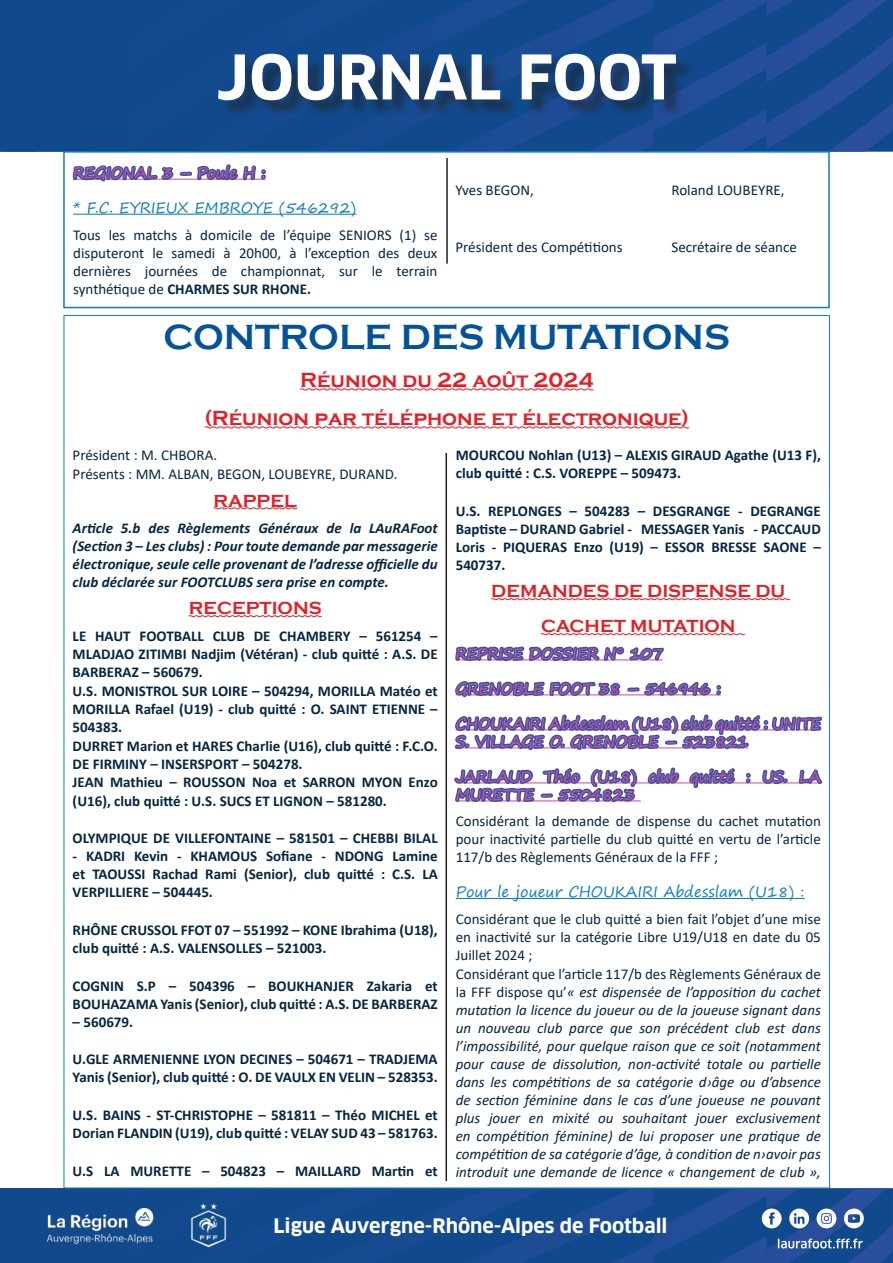
<style>
.page{position:relative;width:893px;height:1263px;background:#fff}
.page>*{position:absolute;margin:0;border:0;box-sizing:border-box;transform-origin:0 0}
.t1{font:700 60px "Clan OT";color:#fff}
.t2{font:700 36px "Copperplate Gothic";color:#045398}
.t3{font:700 21px/38px "Copperplate Gothic";color:#e41e25;text-align:center}
.t4{font:700 19.5px "Clan OT";color:#fff}
.t5{font:700 18px/35px "Copperplate Gothic";color:#e41e25;text-align:center}
.t6{font:700 15px/18px "Calibri";color:#052642}
.t7{font:italic 15px/18px "Calibri";color:#052642}
.t8{font:15px/18px "Calibri";color:#052642;text-align:justify}
.t9{font:italic 700 15px/18px "Calibri";color:#052642;text-align:justify}
.t10{font:15px/18px "Segoe Print";color:#d5509d}
.t11{font:15px "Segoe Print";color:#0e7dc0}
.s1{font-weight:700}
.s2{font-style:normal}
</style>
<div class="page">
<svg style="left:0;top:1188px;width:893px;height:75px;background:#1c5193"></svg>
<svg style="left:0;top:0;width:893px;height:215px"></svg>
<div style="left:63px;top:151px;width:767px;height:157px;border:2px solid #0e7dc0"></div>
<div style="left:221px;top:56px;width:474px;height:62px;background:#231f20;opacity:.56"></div>
<hr style="left:446px;top:158px;width:2px;height:106px;background:#231f20">
<svg style="left:299px;top:388px;width:295px;height:3px"></svg>
<svg style="left:204px;top:426px;width:485px;height:3px"></svg>
<svg style="left:213px;top:507px;width:84px;height:3px"></svg>
<svg style="left:188px;top:615px;width:134px;height:2px"></svg>
<hr style="left:456px;top:898px;width:349px;height:1px;background:#0e7dc0">
<svg style="left:454px;top:598px;width:369px;height:205px"></svg>
<hr style="left:445px;top:453px;width:2px;height:728px;background:#231f20">
<h1 class="t1" style="left:216px;top:42px;width:462px">JOURNAL FOOT</h1>
<p class="t10" style="left:73px;top:164px;width:194px">REGIONAL 3 – Poule H :</p>
<p class="t11" style="left:73px;top:194px;width:285px">* F.C. EYRIEUX EMBROYE (546292)</p>
<p class="t8" style="left:73px;top:225px;width:366px">Tous les matchs à domicile de l’équipe SENIORS (1) se disputeront le samedi à 20h00, à l’exception des deux dernières journées de championnat, sur le terrain synthétique de <span class="s1">CHARMES SUR RHONE.</span></p>
<p class="t8" style="left:455px;top:181px;width:80px">Yves BEGON,</p>
<p class="t8" style="left:671px;top:181px;width:115px">Roland LOUBEYRE,</p>
<p class="t8" style="left:455px;top:238px;width:169px">Président des Compétitions</p>
<p class="t8" style="left:671px;top:238px;width:127px">Secrétaire de séance</p>
<h2 class="t2" style="left:164px;top:317px;width:568px">CONTROLE DES MUTATIONS</h2>
<h3 class="t3" style="left:205px;top:362px;width:486px">Réunion du 22 août 2024<br>(Réunion par téléphone et électronique)</h3>
<p class="t8" style="left:73px;top:445px;width:326px;line-height:18.9px">Président : M. CHBORA.<br>Présents : MM. ALBAN, BEGON, LOUBEYRE, DURAND.</p>
<p class="t5" style="left:214px;top:483px;width:85px">RAPPEL</p>
<p class="t9" style="left:73px;top:518px;width:367px">Article 5.b des Règlements Généraux de la LAuRAFoot (Section 3 – Les clubs) : Pour toute demande par messagerie électronique, seule celle provenant de l’adresse officielle du club déclarée sur FOOTCLUBS sera prise en compte.</p>
<p class="t5" style="left:189px;top:591px;width:134px">RECEPTIONS</p>
<p class="t6" style="left:73px;top:627px;width:367px">LE HAUT FOOTBALL CLUB DE CHAMBERY – 561254 – MLADJAO ZITIMBI Nadjim (Vétéran) - club quitté : A.S. DE BARBERAZ – 560679.<br>U.S. MONISTROL SUR LOIRE – 504294, MORILLA Matéo et MORILLA Rafael (U19) - club quitté : O. SAINT ETIENNE – 504383.<br>DURRET Marion et HARES Charlie (U16), club quitté : F.C.O.<br>DE FIRMINY – INSERSPORT – 504278.<br>JEAN Mathieu – ROUSSON Noa et SARRON MYON Enzo (U16), club quitté : U.S. SUCS ET LIGNON – 581280.</p>
<p class="t6" style="left:73px;top:829px;width:367px">OLYMPIQUE DE VILLEFONTAINE – 581501 – CHEBBI BILAL</p>
<p class="t6" style="left:73px;top:847px;width:367px;text-align:justify">- KADRI Kevin - KHAMOUS Sofiane - NDONG Lamine et TAOUSSI Rachad Rami (Senior), club quitté : C.S. LA VERPILLIERE – 504445.</p>
<p class="t6" style="left:73px;top:921px;width:367px">RHÔNE CRUSSOL FFOT 07 – 551992 – KONE Ibrahima (U18), club quitté : A.S. VALENSOLLES – 521003.</p>
<p class="t6" style="left:73px;top:976px;width:367px">COGNIN S.P – 504396 – BOUKHANJER Zakaria et<br>BOUHAZAMA Yanis (Senior), club quitté : A.S. DE BARBERAZ</p>
<p class="t6" style="left:73px;top:1012px;width:62px">– 560679.</p>
<p class="t6" style="left:73px;top:1050px;width:367px">U.GLE ARMENIENNE LYON DECINES – 504671 – TRADJEMA<br>Yanis (Senior), club quitté : O. DE VAULX EN VELIN – 528353.</p>
<p class="t6" style="left:73px;top:1106px;width:367px">U.S. BAINS - ST-CHRISTOPHE – 581811 – Théo MICHEL et<br>Dorian FLANDIN (U19), club quitté : VELAY SUD 43 – 581763.</p>
<p class="t6" style="left:73px;top:1161px;width:367px">U.S LA MURETTE – 504823 – MAILLARD Martin et</p>
<p class="t6" style="left:456px;top:446px;width:367px">MOURCOU Nohlan (U13) – ALEXIS GIRAUD Agathe (U13 F), club quitté : C.S. VOREPPE – 509473.</p>
<p class="t6" style="left:456px;top:502px;width:367px;text-align:justify">U.S. REPLONGES – 504283 – DESGRANGE - DEGRANGE Baptiste – DURAND Gabriel - MESSAGER Yanis - PACCAUD Loris - PIQUERAS Enzo (U19) – ESSOR BRESSE SAONE – 540737.</p>
<p class="t5" style="left:491px;top:574px;width:295px">DEMANDES DE DISPENSE DU<br>CACHET MUTATION</p>
<p class="t10" style="left:456px;top:644px;width:208px">REPRISE DOSSIER N° 107</p>
<p class="t10" style="left:456px;top:679px;width:266px">GRENOBLE FOOT 38 – 546946 :</p>
<p class="t10" style="left:456px;top:714px;width:367px">CHOUKAIRI Abdesslam (U18) club quitté : UNITE<br>S. VILLAGE O. GRENOBLE – 523821</p>
<p class="t10" style="left:456px;top:767px;width:367px">JARLAUD Théo (U18) club quitté : US. LA<br>MURETTE – 5504823</p>
<p class="t8" style="left:456px;top:812px;width:367px">Considérant la demande de dispense du cachet mutation pour inactivité partielle du club quitté en vertu de l’article 117/b des Règlements Généraux de la FFF ;</p>
<p class="t11" style="left:456px;top:879px;width:350px">Pour le joueur CHOUKAIRI Abdesslam (U18) :</p>
<p class="t7" style="left:456px;top:909px;width:367px"><span class="s2">Considérant que le club quitté a bien fait l’objet d’une mise en inactivité sur la catégorie Libre U19/U18 en date du 05<br>Juillet 2024 ;<br>Considérant que l’article 117/b des Règlements Généraux de la FFF dispose qu’</span>« est dispensée de l’apposition du cachet mutation la licence du joueur ou de la joueuse signant dans un nouveau club parce que son précédent club est dans l’impossibilité, pour quelque raison que ce soit (notamment pour cause de dissolution, non-activité totale ou partielle dans les compétitions de sa catégorie d›âge ou d’absence de section féminine dans le cas d’une joueuse ne pouvant plus jouer en mixité ou souhaitant jouer exclusivement en compétition féminine) de lui proposer une pratique de compétition de sa catégorie d’âge, à condition de n›avoir pas introduit une demande de licence « changement de club »,</p>
<h3 class="t4" style="left:273px;top:1214px;width:396px">Ligue Auvergne-Rhône-Alpes de Football</h3>
</div>
